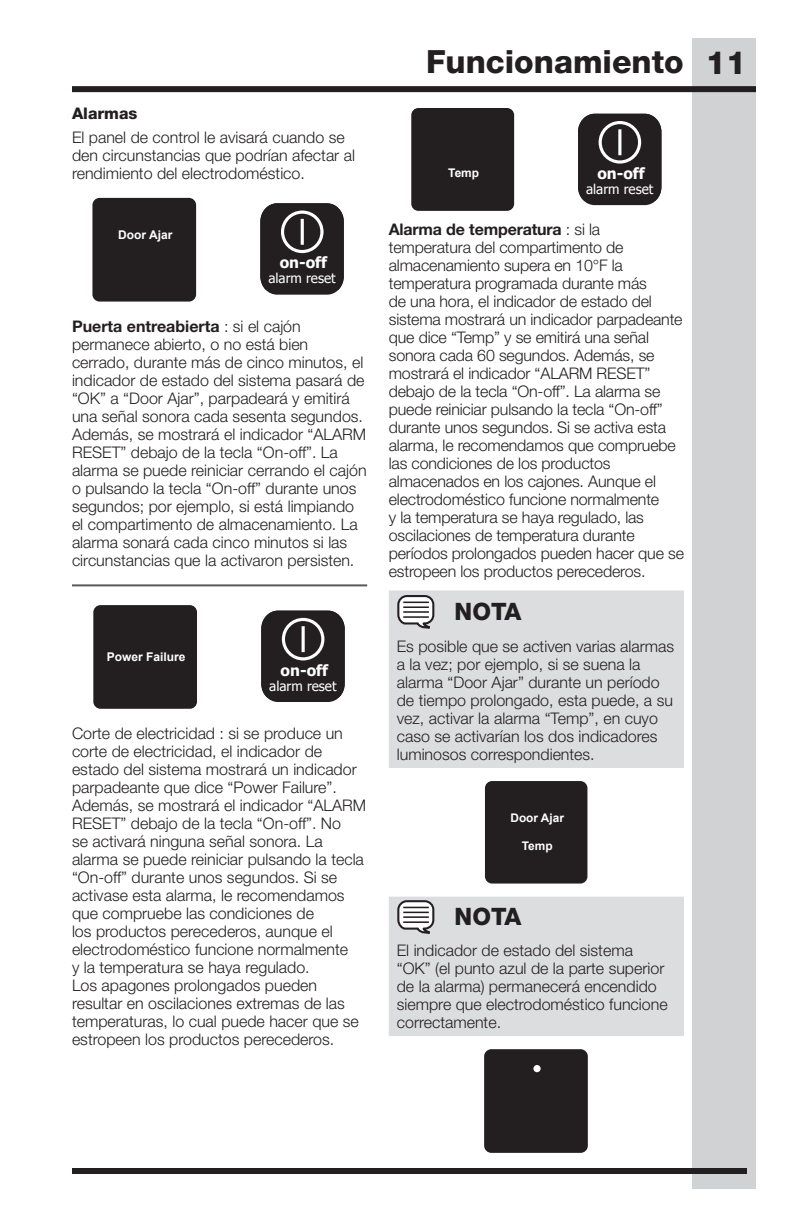
<style>
.page{position:relative;width:792px;height:1224px;background:#fff}
.page>*{position:absolute;margin:0;border:0;box-sizing:border-box;transform-origin:0 0}
.t1{font:800 32px "Helvetica Neue LT Std";color:#231f20}
.t2{font:800 24px "Helvetica Neue LT Std";color:#231f20}
.t3{font:300 16px/18px "Helvetica Neue LT Std";color:#231f20}
.t4{font:800 16px "Helvetica Neue LT Std";color:#231f20}
.t5{font:700 15.4px "Tahoma";color:#fff}
.t6{font:13.6px "Tahoma";color:#fff}
.t7{font:700 12px "Arial";color:#fff}
.t8{font:700 11.8px "Arial";color:#fff}
.s1{font-weight:700}
</style>
<div class="page">
<div style="left:693px;top:39px;width:63px;height:1150px;background:#d1d2d4"></div>
<div style="left:72px;top:86px;width:684px;height:6px;background:#231f20"></div>
<div style="left:72px;top:1168px;width:675px;height:6px;background:#231f20"></div>
<div style="left:92px;top:198px;width:104px;height:104px;background:#231f20;border-radius:7px"></div>
<svg style="left:260px;top:203px;width:84px;height:92px;background:#393536"></svg>
<div style="left:485px;top:781px;width:102px;height:103px;background:#231f20;border-radius:7px"></div>
<div style="left:93px;top:605px;width:104px;height:104px;background:#231f20;border-radius:7px"></div>
<svg style="left:261px;top:611px;width:84px;height:91px;background:#383435"></svg>
<div style="left:411px;top:108px;width:103px;height:103px;background:#231f20;border-radius:7px"></div>
<svg style="left:578px;top:114px;width:83px;height:91px;background:#373334"></svg>
<hr style="left:72px;top:584px;width:295px;height:2px;background:#231f20">
<div style="left:389px;top:591px;width:295px;height:177px;background:#dcdddf"></div>
<svg style="left:397px;top:595px;width:38px;height:34px"></svg>
<hr style="left:403px;top:606px;width:26px;height:2px;background:#231f20">
<hr style="left:403px;top:611px;width:26px;height:2px;background:#231f20">
<hr style="left:403px;top:616px;width:26px;height:2px;background:#231f20">
<div style="left:484px;top:1049px;width:104px;height:104px;background:#231f20;border-radius:7px"></div>
<div style="left:533px;top:1065px;width:8px;height:7px;background:#fff;border-radius:50%"></div>
<div style="left:389px;top:897px;width:295px;height:139px;background:#dcdddf"></div>
<svg style="left:397px;top:900px;width:38px;height:34px"></svg>
<hr style="left:403px;top:916px;width:26px;height:2px;background:#231f20">
<hr style="left:403px;top:921px;width:26px;height:2px;background:#231f20">
<p class="t4" style="left:72px;top:104px;width:67px">Alarmas</p>
<p class="t3" style="left:72px;top:128px;width:285px">El panel de control le avisará cuando se den circunstancias que podrían afectar al rendimiento del electrodoméstico.</p>
<p class="t7" style="left:118px;top:227px;width:56px">Door Ajar</p>
<p class="t5" style="left:280px;top:252px;width:49px">on-off</p>
<p class="t6" style="left:268px;top:269px;width:69px">alarm reset</p>
<p class="t3" style="left:72px;top:317px;width:296px"><span class="s1">Puerta entreabierta</span> : si el cajón permanece abierto, o no está bien cerrado, durante más de cinco minutos, el indicador de estado del sistema pasará de “OK” a “Door Ajar”, parpadeará y emitirá una señal sonora cada sesenta segundos.<br>Además, se mostrará el indicador “ALARM RESET” debajo de la tecla “On-off”. La alarma se puede reiniciar cerrando el cajón o pulsando la tecla “On-off” durante unos segundos; por ejemplo, si está limpiando el compartimento de almacenamiento. La alarma sonará cada cinco minutos si las circunstancias que la activaron persisten.</p>
<p class="t7" style="left:107px;top:648px;width:80px">Power Failure</p>
<p class="t5" style="left:281px;top:659px;width:49px">on-off</p>
<p class="t6" style="left:269px;top:677px;width:69px">alarm reset</p>
<p class="t3" style="left:72px;top:724px;width:296px">Corte de electricidad : si se produce un corte de electricidad, el indicador de estado del sistema mostrará un indicador parpadeante que dice “Power Failure”.<br>Además, se mostrará el indicador “ALARM RESET” debajo de la tecla “On-off”. No<br>se activará ninguna señal sonora. La alarma se puede reiniciar pulsando la tecla “On-off” durante unos segundos. Si se activase esta alarma, le recomendamos que compruebe las condiciones de<br>los productos perecederos, aunque el electrodoméstico funcione normalmente<br>y la temperatura se haya regulado.<br>Los apagones prolongados pueden resultar en oscilaciones extremas de las temperaturas, lo cual puede hacer que se estropeen los productos perecederos.</p>
<h1 class="t1" style="left:426px;top:42px;width:259px">Funcionamiento</h1>
<p class="t7" style="left:448px;top:165px;width:32px">Temp</p>
<p class="t5" style="left:597px;top:162px;width:49px">on-off</p>
<p class="t6" style="left:586px;top:180px;width:69px">alarm reset</p>
<p class="t3" style="left:389px;top:220px;width:297px"><span class="s1">Alarma de temperatura</span> : si la temperatura del compartimento de almacenamiento supera en 10°F la temperatura programada durante más<br>de una hora, el indicador de estado del sistema mostrará un indicador parpadeante que dice “Temp” y se emitirá una señal sonora cada 60 segundos. Además, se mostrará el indicador “ALARM RESET” debajo de la tecla “On-off”. La alarma se puede reiniciar pulsando la tecla “On-off” durante unos segundos. Si se activa esta alarma, le recomendamos que compruebe las condiciones de los productos almacenados en los cajones. Aunque el electrodoméstico funcione normalmente<br>y la temperatura se haya regulado, las oscilaciones de temperatura durante períodos prolongados pueden hacer que se estropeen los productos perecederos.</p>
<h2 class="t2" style="left:455px;top:597px;width:68px">NOTA</h2>
<p class="t3" style="left:397px;top:637px;width:279px">Es posible que se activen varias alarmas a la vez; por ejemplo, si se suena la alarma “Door Ajar” durante un período de tiempo prolongado, esta puede, a su vez, activar la alarma “Temp”, en cuyo caso se activarían los dos indicadores luminosos correspondientes.</p>
<p class="t8" style="left:510px;top:810px;width:55px">Door Ajar</p>
<p class="t8" style="left:522px;top:838px;width:32px">Temp</p>
<h2 class="t2" style="left:455px;top:902px;width:68px">NOTA</h2>
<p class="t3" style="left:397px;top:941px;width:272px">El indicador de estado del sistema “OK” (el punto azul de la parte superior de la alarma) permanecerá encendido siempre que electrodoméstico funcione correctamente.</p>
<h1 class="t1" style="left:706px;top:43px;width:42px">11</h1>
</div>
